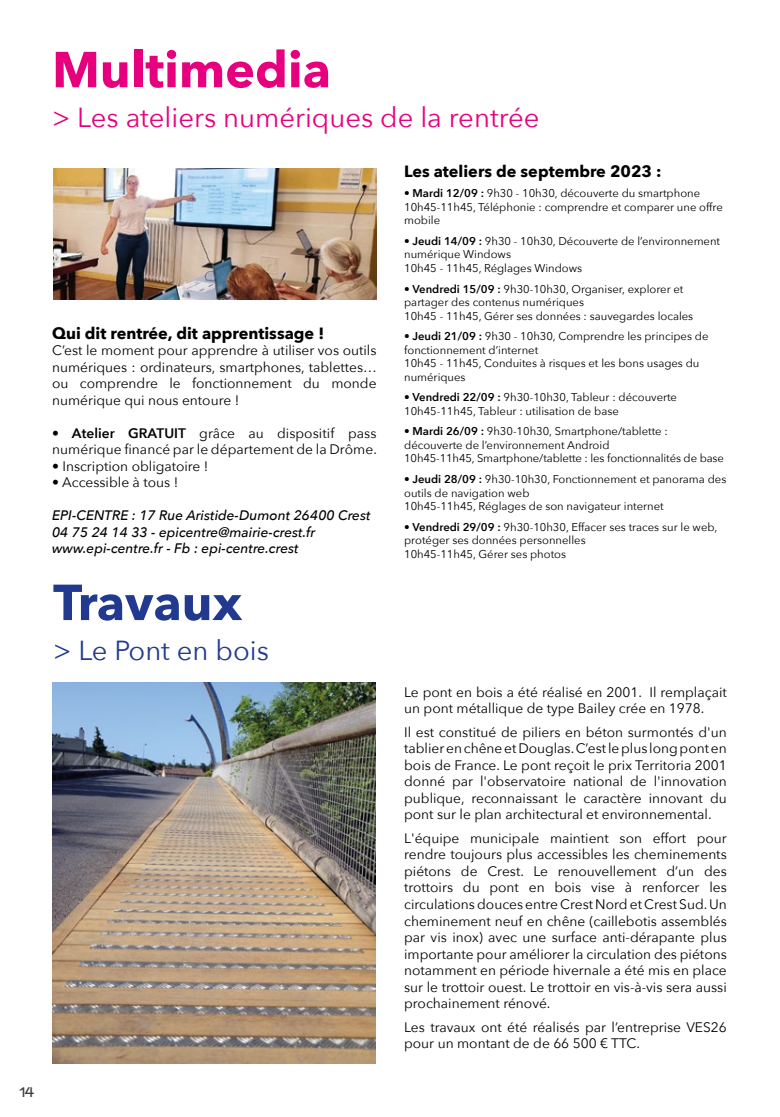
<style>
.page{position:relative;width:780px;height:1117px;background:#fff}
.page>*{position:absolute;margin:0;border:0;box-sizing:border-box;transform-origin:0 0}
.t1{font:700 50px "Avenir Next";color:#e6007d}
.t2{font:700 50px "Avenir Next";color:#213a8f}
.t3{font:27.5px "Avenir Next";color:#e6007d}
.t4{font:27.5px "Avenir Next";color:#213a8f}
.t5{font:700 16.25px "Avenir Next";color:#000}
.t6{font:900 15px "Walkway";color:#3c3c3b}
.t7{font:13.75px/16.5px "Avenir Next";color:#000}
.t8{font:italic 500 13.75px/16.5px "Avenir Next";color:#000}
.t9{font:11.25px/13.5px "Avenir Next";color:#000}
.s1{font-weight:600}
</style>
<div class="page">
<img style="left:52px;top:682px;width:324px;height:381px">
<img style="left:53px;top:168px;width:323px;height:131px">
<p class="t6" style="left:19px;top:1083px;width:16px">14</p>
<h1 class="t1" style="left:52px;top:26px;width:280px">Multimedia</h1>
<h2 class="t3" style="left:52px;top:95px;width:489px">&gt; Les ateliers numériques de la rentrée</h2>
<p class="t5" style="left:52px;top:319px;width:273px">Qui dit rentrée, dit apprentissage !</p>
<p class="t7" style="left:52px;top:341px;width:326px;text-align:justify">C’est le moment pour apprendre à utiliser vos outils numériques : ordinateurs, smartphones, tablettes… ou comprendre le fonctionnement du monde numérique qui nous entoure !</p>
<p class="t7" style="left:52px;top:424px;width:326px">• <span class="s1">Atelier GRATUIT</span> grâce au dispositif pass numérique financé par le département de la Drôme.</p>
<p class="t7" style="left:52px;top:457px;width:158px">• Inscription obligatoire !</p>
<p class="t7" style="left:52px;top:473px;width:128px">• Accessible à tous !</p>
<p class="t8" style="left:52px;top:506px;width:320px">EPI-CENTRE : 17 Rue Aristide-Dumont 26400 Crest<br>04 75 24 14 33 - epicentre@mairie-crest.fr www.epi-centre.fr - Fb : epi-centre.crest</p>
<h1 class="t2" style="left:53px;top:559px;width:190px">Travaux</h1>
<h2 class="t4" style="left:53px;top:627px;width:217px">&gt; Le Pont en bois</h2>
<p class="t5" style="left:404px;top:157px;width:259px">Les ateliers de septembre 2023 :</p>
<p class="t9" style="left:404px;top:186px;width:320px">• <span class="s1">Mardi 12/09 :</span> 9h30 - 10h30, découverte du smartphone<br>10h45-11h45, Téléphonie : comprendre et comparer une offre mobile</p>
<p class="t9" style="left:404px;top:234px;width:317px">• <span class="s1">Jeudi 14/09 :</span> 9h30 - 10h30, Découverte de l’environnement numérique Windows<br>10h45 - 11h45, Réglages Windows</p>
<p class="t9" style="left:404px;top:281px;width:290px">• <span class="s1">Vendredi 15/09 :</span> 9h30-10h30, Organiser, explorer et partager des contenus numériques<br>10h45 - 11h45, Gérer ses données : sauvegardes locales</p>
<p class="t9" style="left:404px;top:329px;width:306px">• <span class="s1">Jeudi 21/09 :</span> 9h30 - 10h30, Comprendre les principes de fonctionnement d’internet<br>10h45 - 11h45, Conduites à risques et les bons usages du numériques</p>
<p class="t9" style="left:404px;top:390px;width:274px">• <span class="s1">Vendredi 22/09 :</span> 9h30-10h30, Tableur : découverte<br>10h45-11h45, Tableur : utilisation de base</p>
<p class="t9" style="left:404px;top:424px;width:321px">• <span class="s1">Mardi 26/09 :</span> 9h30-10h30, Smartphone/tablette : découverte de l’environnement Android<br>10h45-11h45, Smartphone/tablette : les fonctionnalités de base</p>
<p class="t9" style="left:404px;top:472px;width:323px">• <span class="s1">Jeudi 28/09 :</span> 9h30-10h30, Fonctionnement et panorama des outils de navigation web<br>10h45-11h45, Réglages de son navigateur internet</p>
<p class="t9" style="left:404px;top:519px;width:315px">• <span class="s1">Vendredi 29/09 :</span> 9h30-10h30, Effacer ses traces sur le web, protéger ses données personnelles<br>10h45-11h45, Gérer ses photos</p>
<p class="t7" style="left:404px;top:683px;width:324px">Le pont en bois a été réalisé en 2001. Il remplaçait un pont métallique de type Bailey crée en 1978.</p>
<p class="t7" style="left:404px;top:723px;width:324px;text-align:justify">Il est constitué de piliers en béton surmontés d'un tablier en chêne et Douglas. C’est le plus long pont en bois de France. Le pont reçoit le prix Territoria 2001 donné par l'observatoire national de l'innovation publique, reconnaissant le caractère innovant du pont sur le plan architectural et environnemental.</p>
<p class="t7" style="left:404px;top:829px;width:324px;text-align:justify">L'équipe municipale maintient son effort pour rendre toujours plus accessibles les cheminements piétons de Crest. Le renouvellement d’un des trottoirs du pont en bois vise à renforcer les circulations douces entre Crest Nord et Crest Sud. Un cheminement neuf en chêne (caillebotis assemblés par vis inox) avec une surface anti-dérapante plus importante pour améliorer la circulation des piétons notamment en période hivernale a été mis en place sur le trottoir ouest. Le trottoir en vis-à-vis sera aussi prochainement rénové.</p>
<p class="t7" style="left:404px;top:1017px;width:324px">Les travaux ont été réalisés par l’entreprise VES26 pour un montant de de 66 500 € TTC.</p>
</div>
